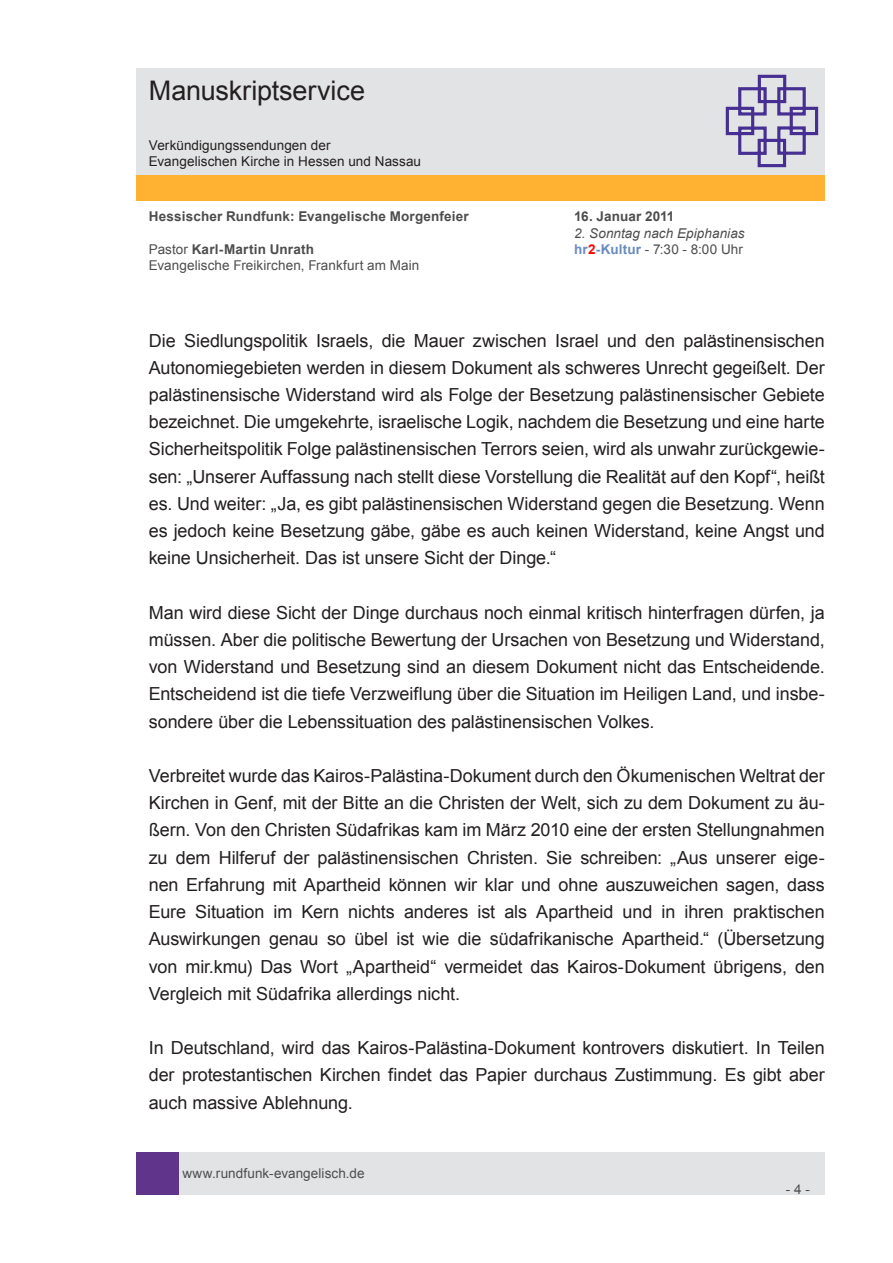
<style>
.page{position:relative;width:893px;height:1263px;background:#fff}
.page>*{position:absolute;margin:0;border:0;box-sizing:border-box;transform-origin:0 0}
.t1{font:27px "Arial";letter-spacing:-.005em;color:#231f20}
.t2{font:18px/27.2px "Arial";letter-spacing:-.005em;color:#231f20;text-align:justify}
.t3{font:13.5px "Arial";letter-spacing:.005em;color:#4d4d4d}
.t4{font:700 13.5px "Arial";letter-spacing:.015em;color:#4d4d4d}
.t5{font:13.5px/16.2px "Arial";letter-spacing:.005em;color:#231f20}
.t6{font:italic 13.5px "Arial";letter-spacing:.005em;color:#4d4d4d}
.s1{font-weight:400}
.s2{font-weight:700;color:#688bc0}
.s3{font-weight:700;color:#f00}
</style>
<div class="page">
<div style="left:179px;top:1152px;width:646px;height:43px;background:#e2e3e4"></div>
<div style="left:136px;top:1152px;width:43px;height:43px;background:#5f348a"></div>
<div style="left:136px;top:175px;width:689px;height:26px;background:#ffb132"></div>
<div style="left:136px;top:68px;width:689px;height:106px;background:#e2e3e4"></div>
<svg style="left:725px;top:74px;width:94px;height:94px"></svg>
<h1 class="t1" style="left:149px;top:73px;width:218px">Manuskriptservice</h1>
<p class="t5" style="left:149px;top:137px;width:274px">Verkündigungssendungen der<br>Evangelischen Kirche in Hessen und Nassau</p>
<p class="t4" style="left:149px;top:208px;width:322px">Hessischer Rundfunk: Evangelische Morgenfeier</p>
<p class="t4" style="left:574px;top:208px;width:102px">16. Januar 2011</p>
<p class="t6" style="left:574px;top:224px;width:172px">2. Sonntag nach Epiphanias</p>
<p class="t4" style="left:149px;top:240px;width:167px"><span class="s1">Pastor</span> Karl-Martin Unrath</p>
<p class="t3" style="left:574px;top:240px;width:170px"><span class="s2">hr</span><span class="s3">2</span><span class="s2">-Kultur</span> - 7:30 - 8:00 Uhr</p>
<p class="t3" style="left:149px;top:256px;width:272px">Evangelische Freikirchen, Frankfurt am Main</p>
<p class="t2" style="left:149px;top:327px;width:678px">Die Siedlungspolitik Israels, die Mauer zwischen Israel und den palästinensischen Autonomiegebieten werden in diesem Dokument als schweres Unrecht gegeißelt. Der palästinensische Widerstand wird als Folge der Besetzung palästinensischer Gebiete bezeichnet. Die umgekehrte, israelische Logik, nachdem die Besetzung und eine harte Sicherheitspolitik Folge palästinensischen Terrors seien, wird als unwahr zurückgewie&shy;sen: „Unserer Auffassung nach stellt diese Vorstellung die Realität auf den Kopf“, heißt es. Und weiter: „Ja, es gibt palästinensischen Widerstand gegen die Besetzung. Wenn es jedoch keine Besetzung gäbe, gäbe es auch keinen Widerstand, keine Angst und keine Unsicherheit. Das ist unsere Sicht der Dinge.“</p>
<p class="t2" style="left:149px;top:599px;width:678px">Man wird diese Sicht der Dinge durchaus noch einmal kritisch hinterfragen dürfen, ja müssen. Aber die politische Bewertung der Ursachen von Besetzung und Widerstand, von Widerstand und Besetzung sind an diesem Dokument nicht das Entscheidende.<br>Entscheidend ist die tiefe Verzweiflung über die Situation im Heiligen Land, und insbe&shy;sondere über die Lebenssituation des palästinensischen Volkes.</p>
<p class="t2" style="left:149px;top:762px;width:678px">Verbreitet wurde das Kairos-Palästina-Dokument durch den Ökumenischen Weltrat der Kirchen in Genf, mit der Bitte an die Christen der Welt, sich zu dem Dokument zu äu&shy;ßern. Von den Christen Südafrikas kam im März 2010 eine der ersten Stellungnahmen zu dem Hilferuf der palästinensischen Christen. Sie schreiben: „Aus unserer eige&shy;nen Erfahrung mit Apartheid können wir klar und ohne auszuweichen sagen, dass Eure Situation im Kern nichts anderes ist als Apartheid und in ihren praktischen Auswirkungen genau so übel ist wie die südafrikanische Apartheid.“ (Übersetzung von mir.kmu) Das Wort „Apartheid“ vermeidet das Kairos-Dokument übrigens, den Vergleich mit Südafrika allerdings nicht.</p>
<p class="t2" style="left:149px;top:1034px;width:677px">In Deutschland, wird das Kairos-Palästina-Dokument kontrovers diskutiert. In Teilen der protestantischen Kirchen findet das Papier durchaus Zustimmung. Es gibt aber auch massive Ablehnung.</p>
<p class="t3" style="left:182px;top:1164px;width:184px">www.rundfunk-evangelisch.de</p>
<p class="t3" style="left:786px;top:1180px;width:26px">- 4 -</p>
</div>
